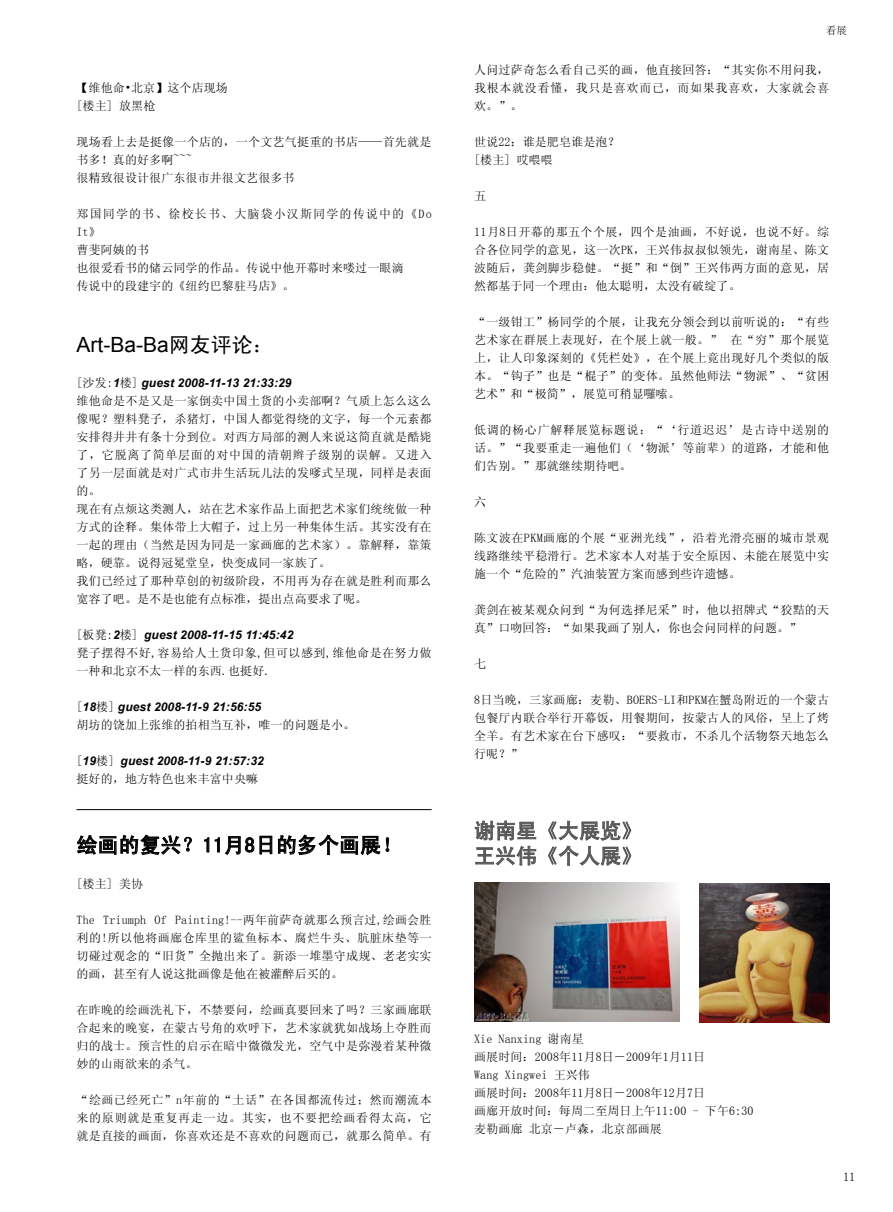
<style>
.page{position:relative;width:893px;height:1212px;background:#fff}
.page>*{position:absolute;margin:0;border:0;box-sizing:border-box;transform-origin:0 0}
.t1{font:21px "Sim Hei";color:#000}
.t2{font:21px/25.2px "Sim Hei";color:#595757}
.t3{font:21px "Arial";color:#000}
.t4{font:12.3px "Sim Sun";color:#000}
.t5{font:12px/18px "Sim Sun";letter-spacing:.02em;color:#000;text-align:justify}
.t6{font:italic 700 12px "Arial";letter-spacing:.01em;color:#000}
.t7{font:10.5px "Sim Sun";color:#000}
.s1{font-family:"Sim Hei"}
.s2{font-family:"Sim Sun";font-weight:400;font-style:normal}
</style>
<div class="page">
<svg style="left:77px;top:834px;width:115px;height:21px"></svg>
<svg style="left:204px;top:837px;width:5px;height:15px"></svg>
<svg style="left:215px;top:836px;width:39px;height:19px"></svg>
<svg style="left:260px;top:836px;width:12px;height:18px"></svg>
<svg style="left:278px;top:834px;width:111px;height:21px"></svg>
<svg style="left:475px;top:820px;width:61px;height:20px"></svg>
<svg style="left:475px;top:846px;width:61px;height:19px"></svg>
<svg style="left:548px;top:820px;width:83px;height:46px"></svg>
<hr style="left:77px;top:809px;width:355px;height:1px;background:#000">
<img style="left:474px;top:882px;width:206px;height:140px">
<img style="left:699px;top:883px;width:130px;height:139px">
<p class="t5" style="left:77px;top:79px;width:153px">【维他命•北京】这个店现场[楼主] 放黑枪</p>
<p class="t5" style="left:77px;top:133px;width:356px;text-align:left">现场看上去是挺像一个店的，一个文艺气挺重的书店——首先就是书多！真的好多啊~~~<br>很精致很设计很广东很市井很文艺很多书</p>
<p class="t5" style="left:77px;top:205px;width:357px;text-align:left">郑国同学的书、徐校长书、大脑袋小汉斯同学的传说中的《Do<br>It》<br>曹斐阿姨的书<br>也很爱看书的储云同学的作品。传说中他开幕时来喽过一眼滴<br>传说中的段建宇的《纽约巴黎驻马店》。</p>
<h1 class="t3" style="left:77px;top:331px;width:199px">Art-Ba-Ba<span class="s1">网友评论：</span></h1>
<p class="t6" style="left:77px;top:375px;width:217px"><span class="s2">[沙发:</span>1<span class="s2">楼]</span> guest 2008-11-13 21:33:29</p>
<p class="t5" style="left:77px;top:392px;width:357px;text-align:left">维他命是不是又是一家倒卖中国土货的小卖部啊？气质上怎么这么像呢？塑料凳子，杀猪灯，中国人都觉得绕的文字，每一个元素都安排得井井有条十分到位。对西方局部的测人来说这简直就是酷毙了，它脱离了简单层面的对中国的清朝辫子级别的误解。又进入了另一层面就是对广式市井生活玩儿法的发嗲式呈现，同样是表面的。<br>现在有点烦这类测人，站在艺术家作品上面把艺术家们统统做一种方式的诠释。集体带上大帽子，过上另一种集体生活。其实没有在一起的理由（当然是因为同是一家画廊的艺术家）。靠解释，靠策略，硬靠。说得冠冕堂皇，快变成同一家族了。<br>我们已经过了那种草创的初级阶段，不用再为存在就是胜利而那么宽容了吧。是不是也能有点标准，提出点高要求了呢。</p>
<p class="t6" style="left:77px;top:627px;width:218px"><span class="s2">[板凳:</span>2<span class="s2">楼]</span> guest 2008-11-15 11:45:42</p>
<p class="t5" style="left:77px;top:644px;width:356px">凳子摆得不好,容易给人土货印象,但可以感到,维他命是在努力做一种和北京不太一样的东西.也挺好.</p>
<p class="t6" style="left:77px;top:699px;width:186px"><span class="s2">[</span>18<span class="s2">楼]</span> guest 2008-11-9 21:56:55</p>
<p class="t5" style="left:77px;top:716px;width:280px">胡坊的饶加上张维的拍相当互补，唯一的问题是小。</p>
<p class="t6" style="left:77px;top:753px;width:189px"><span class="s2">[</span>19<span class="s2">楼]</span> guest 2008-11-9 21:57:32</p>
<p class="t5" style="left:77px;top:770px;width:183px">挺好的，地方特色也来丰富中央嘛</p>
<h1 class="t1" style="left:77px;top:834px;width:327px">绘画的复兴？11月8日的多个画展！</h1>
<p class="t5" style="left:77px;top:874px;width:68px">[楼主] 美协</p>
<p class="t5" style="left:77px;top:910px;width:357px">The Triumph Of Painting!--两年前萨奇就那么预言过,绘画会胜利的!所以他将画廊仓库里的鲨鱼标本、腐烂牛头、肮脏床垫等一切碰过观念的“旧货”全抛出来了。新添一堆墨守成规、老老实实的画，甚至有人说这批画像是他在被灌醉后买的。</p>
<p class="t5" style="left:77px;top:1000px;width:357px">在昨晚的绘画洗礼下，不禁要问，绘画真要回来了吗？三家画廊联合起来的晚宴，在蒙古号角的欢呼下，艺术家就犹如战场上夺胜而归的战士。预言性的启示在暗中微微发光，空气中是弥漫着某种微妙的山雨欲来的杀气。</p>
<p class="t5" style="left:77px;top:1090px;width:357px">“绘画已经死亡”n年前的“土话”在各国都流传过；然而潮流本来的原则就是重复再走一边。其实，也不要把绘画看得太高，它就是直接的画面，你喜欢还是不喜欢的问题而已，就那么简单。有</p>
<p class="t7" style="left:826px;top:25px;width:22px">看展</p>
<p class="t5" style="left:474px;top:61px;width:357px">人问过萨奇怎么看自己买的画，他直接回答：“其实你不用问我，我根本就没看懂，我只是喜欢而已，而如果我喜欢，大家就会喜欢。”。</p>
<p class="t5" style="left:474px;top:133px;width:147px">世说22：谁是肥皂谁是泡？[楼主] 哎喂喂</p>
<p class="t5" style="left:474px;top:187px;width:13px">五</p>
<p class="t5" style="left:474px;top:223px;width:357px">11月8日开幕的那五个个展，四个是油画，不好说，也说不好。综合各位同学的意见，这一次PK，王兴伟叔叔似领先，谢南星、陈文波随后，龚剑脚步稳健。“挺”和“倒”王兴伟两方面的意见，居然都基于同一个理由：他太聪明，太没有破绽了。</p>
<p class="t5" style="left:474px;top:313px;width:357px">“一级钳工”杨同学的个展，让我充分领会到以前听说的：“有些艺术家在群展上表现好，在个展上就一般。” 在“穷”那个展览上，让人印象深刻的《凭栏处》，在个展上竟出现好几个类似的版本。“钩子”也是“棍子”的变体。虽然他师法“物派”、“贫困艺术”和“极简”，展览可稍显囉嗦。</p>
<p class="t5" style="left:474px;top:421px;width:357px">低调的杨心广解释展览标题说：“‘行道迟迟’是古诗中送别的话。”“我要重走一遍他们（‘物派’等前辈）的道路，才能和他们告别。”那就继续期待吧。</p>
<p class="t5" style="left:474px;top:493px;width:13px">六</p>
<p class="t5" style="left:474px;top:529px;width:357px">陈文波在PKM画廊的个展“亚洲光线”，沿着光滑亮丽的城市景观线路继续平稳滑行。艺术家本人对基于安全原因、未能在展览中实施一个“危险的”汽油装置方案而感到些许遗憾。</p>
<p class="t5" style="left:474px;top:601px;width:357px">龚剑在被某观众问到“为何选择尼采”时，他以招牌式“狡黠的天真”口吻回答：“如果我画了别人，你也会问同样的问题。”</p>
<p class="t5" style="left:474px;top:655px;width:13px">七</p>
<p class="t5" style="left:474px;top:691px;width:357px">8日当晚，三家画廊：麦勒、BOERS-LI和PKM在蟹岛附近的一个蒙古包餐厅内联合举行开幕饭，用餐期间，按蒙古人的风俗，呈上了烤全羊。有艺术家在台下感叹：“要救市，不杀几个活物祭天地怎么行呢？”</p>
<h1 class="t2" style="left:474px;top:818px;width:169px">谢南星《大展览》王兴伟《个人展》</h1>
<p class="t5" style="left:474px;top:1029px;width:281px;text-align:left">Xie Nanxing 谢南星<br>画展时间：2008年11月8日－2009年1月11日<br>Wang Xingwei 王兴伟<br>画展时间：2008年11月8日－2008年12月7日<br>画廊开放时间：每周二至周日上午11:00 - 下午6:30麦勒画廊 北京－卢森，北京部画展</p>
<p class="t4" style="left:843px;top:1170px;width:14px">11</p>
</div>
